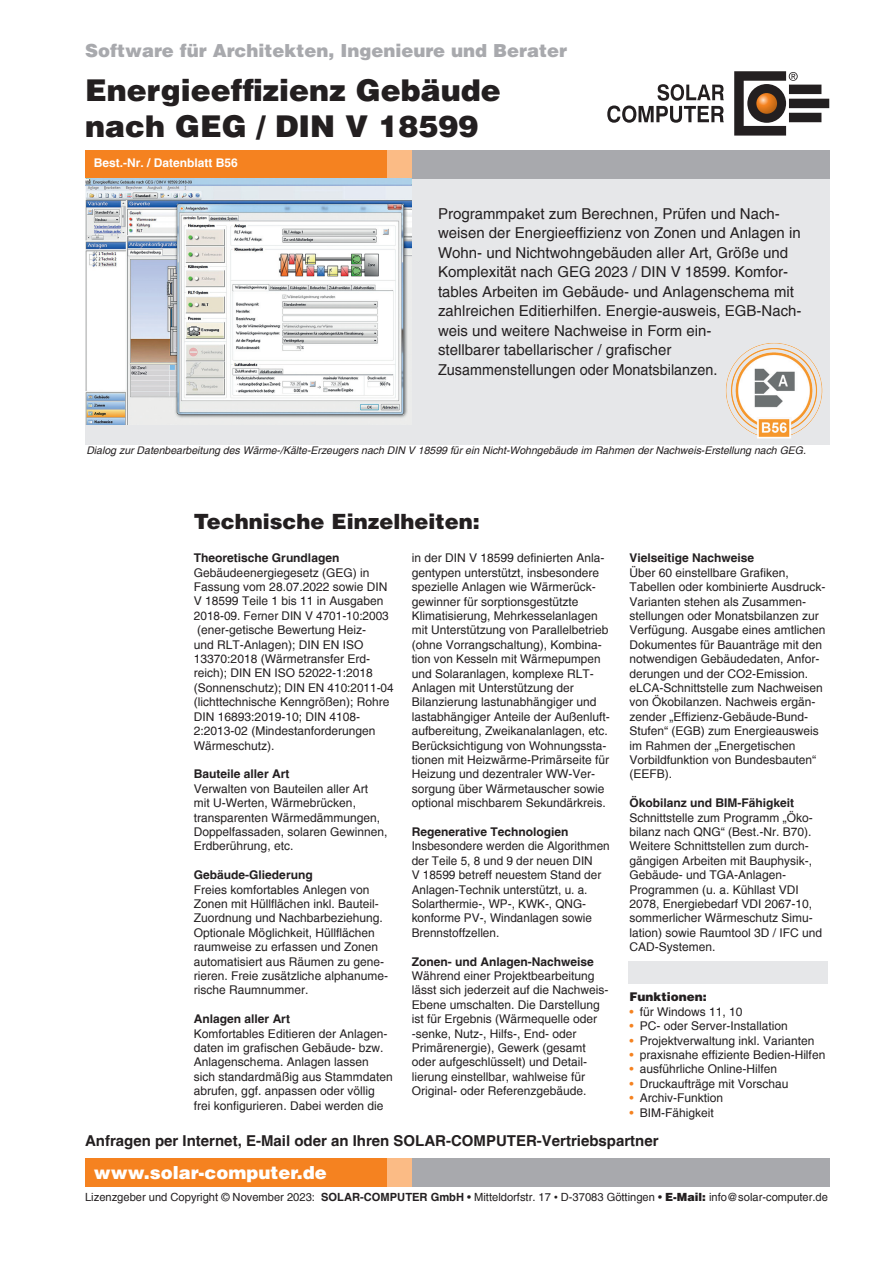
<style>
.page{position:relative;width:893px;height:1263px;background:#fff}
.page>*{position:absolute;margin:0;border:0;box-sizing:border-box;transform-origin:0 0}
.t1{font:900 30px "Helvetica";color:#231f20}
.t2{font:900 21px "Helvetica";color:#231f20}
.t3{font:900 18px "Helvetica";color:#a8a9ad}
.t4{font:900 18px "Helvetica";color:#fff}
.Einleitung{font:15px/19.5px "Helvetica";color:#231f20}
.t5{font:700 15px "Helvetica";color:#231f20}
.Einleitung-2{font:15px "Helvetica";color:#231f20;scale:.96 1}
.Fließtext{font:12px/14.4px "Helvetica";color:#231f20}
.FließtextÜberschrift{font:700 12px "Helvetica";color:#231f20}
.BestNr{font:700 12px "Helvetica";color:#fff}
.t6{font:900 12px "Helvetica";color:#231f20}
.t7{font:11.25px "Helvetica";color:#231f20}
.Bildlegende{font:italic 10.5px "Helvetica";color:#231f20}
.s1{color:#f58220}
.s2{font-weight:700}
.s3{font-weight:900}
</style>
<div class="page">
<div style="left:85px;top:1158px;width:744px;height:29px;background:#a8a9ad"></div>
<div style="left:85px;top:1158px;width:327px;height:29px;background:#fbbb85"></div>
<div style="left:85px;top:1158px;width:302px;height:29px;background:#f58220"></div>
<svg style="left:607px;top:84px;width:117px;height:39px"></svg>
<svg style="left:734px;top:71px;width:95px;height:65px"></svg>
<div style="left:747px;top:84px;width:39px;height:39px;background:#231f20;border-radius:50%"></div>
<svg style="left:756px;top:93px;width:21px;height:21px"></svg>
<div style="left:628px;top:962px;width:200px;height:22px;background:#e6e7e9"></div>
<div style="left:412px;top:150px;width:417px;height:43px;background:#a8a9ad"></div>
<div style="left:85px;top:150px;width:327px;height:43px;background:#fbbb85"></div>
<div style="left:85px;top:150px;width:302px;height:43px;background:#f58220"></div>
<div style="left:85px;top:179px;width:744px;height:265px;background:#e6e7e9"></div>
<img style="left:85px;top:179px;width:327px;height:245px">
<img style="left:725px;top:343px;width:98px;height:96px">
<p class="t3" style="left:85px;top:39px;width:484px">Software für Architekten, Ingenieure und Berater</p>
<p class="t1" style="left:85px;top:70px;width:417px">Energieeffizienz Gebäude</p>
<p class="t1" style="left:85px;top:106px;width:395px">nach GEG / DIN V 18599</p>
<p class="BestNr" style="left:94px;top:156px;width:146px">Best.-Nr. / Datenblatt B56</p>
<p class="Einleitung" style="left:438px;top:204px;width:365px">Programmpaket zum Berechnen, Prüfen und Nach&shy;weisen der Energieeffizienz von Zonen und Anlagen in Wohn- und Nichtwohngebäuden aller Art, Größe und Komplexität nach GEG 2023 / DIN V 18599. Komfor&shy;tables Arbeiten im Gebäude- und Anlagenschema mit zahlreichen Editierhilfen. Energie-ausweis, EGB-Nach&shy;weis und weitere Nachweise in Form ein-</p>
<p class="Einleitung" style="left:438px;top:340px;width:235px">stellbarer tabellarischer / grafischer</p>
<p class="Einleitung-2" style="left:438px;top:361px;width:292px">Zusammenstellungen oder Monatsbilanzen.</p>
<p class="Bildlegende" style="left:86px;top:444px;width:721px">Dialog zur Datenbearbeitung des Wärme-/Kälte-Erzeugers nach DIN V 18599 für ein Nicht-Wohngebäude im Rahmen der Nachweis-Erstellung nach GEG.</p>
<p class="t2" style="left:194px;top:508px;width:287px">Technische Einzelheiten:</p>
<p class="FließtextÜberschrift" style="left:194px;top:551px;width:147px">Theoretische Grundlagen</p>
<p class="Fließtext" style="left:194px;top:565px;width:195px">Gebäudeenergiegesetz (GEG) in<br>Fassung vom 28.07.2022 sowie DIN<br>V 18599 Teile 1 bis 11 in Ausgaben</p>
<p class="Fließtext" style="left:194px;top:608px;width:196px">2018-09. Ferner DIN V 4701-10:2003</p>
<p class="Fließtext" style="left:194px;top:623px;width:201px">(ener-getische Bewertung Heiz-<br>und RLT-Anlagen); DIN EN ISO<br>13370:2018 (Wärmetransfer Erd&shy;reich); DIN EN ISO 52022-1:2018 (Sonnenschutz); DIN EN 410:2011-04 (lichttechnische Kenngrößen); Rohre<br>DIN 16893:2019-10; DIN 4108-<br>2:2013-02 (Mindestanforderungen<br>Wärmeschutz).</p>
<p class="FließtextÜberschrift" style="left:194px;top:767px;width:97px">Bauteile aller Art</p>
<p class="Fließtext" style="left:194px;top:781px;width:195px">Verwalten von Bauteilen aller Art<br>mit U-Werten, Wärmebrücken, transparenten Wärmedämmungen,<br>Doppelfassaden, solaren Gewinnen,<br>Erdberührung, etc.</p>
<p class="FließtextÜberschrift" style="left:194px;top:867px;width:120px">Gebäude-Gliederung</p>
<p class="Fließtext" style="left:194px;top:882px;width:196px">Freies komfortables Anlegen von Zonen mit Hüllflächen inkl. Bauteil-Zuordnung und Nachbarbeziehung.<br>Optionale Möglichkeit, Hüllflächen raumweise zu erfassen und Zonen automatisiert aus Räumen zu gene&shy;rieren. Freie zusätzliche alphanume&shy;rische Raumnummer.</p>
<p class="FließtextÜberschrift" style="left:194px;top:1011px;width:98px">Anlagen aller Art</p>
<p class="Fließtext" style="left:194px;top:1026px;width:200px">Komfortables Editieren der Anlagen&shy;daten im grafischen Gebäude- bzw.<br>Anlagenschema. Anlagen lassen sich standardmäßig aus Stammdaten abrufen, ggf. anpassen oder völlig frei konfigurieren. Dabei werden die</p>
<p class="Fließtext" style="left:412px;top:551px;width:198px">in der DIN V 18599 definierten Anla&shy;gentypen unterstützt, insbesondere spezielle Anlagen wie Wärmerück&shy;gewinner für sorptionsgestützte Klimatisierung, Mehrkesselanlagen mit Unterstützung von Parallelbetrieb (ohne Vorrangschaltung), Kombina&shy;tion von Kesseln mit Wärmepumpen</p>
<p class="Fließtext" style="left:412px;top:666px;width:200px">und Solaranlagen, komplexe RLT-Anlagen mit Unterstützung der Bilanzierung lastunabhängiger und lastabhängiger Anteile der Außenluft&shy;aufbereitung, Zweikanalanlagen, etc.<br>Berücksichtigung von Wohnungssta&shy;tionen mit Heizwärme-Primärseite für Heizung und dezentraler WW-Ver&shy;sorgung über Wärmetauscher sowie optional mischbarem Sekundärkreis.</p>
<p class="FließtextÜberschrift" style="left:412px;top:824px;width:158px">Regenerative Technologien</p>
<p class="Fließtext" style="left:412px;top:839px;width:200px">Insbesondere werden die Algorithmen der Teile 5, 8 und 9 der neuen DIN<br>V 18599 betreff neuestem Stand der<br>Anlagen-Technik unterstützt, u. a.<br>Solarthermie-, WP-, KWK-, QNG&shy;konforme PV-, Windanlagen sowie<br>Brennstoffzellen.</p>
<p class="FließtextÜberschrift" style="left:412px;top:954px;width:184px">Zonen- und Anlagen-Nachweise</p>
<p class="Fließtext" style="left:412px;top:969px;width:198px">Während einer Projektbearbeitung lässt sich jederzeit auf die Nachweis-Ebene umschalten. Die Darstellung ist für Ergebnis (Wärmequelle oder -senke, Nutz-, Hilfs-, End- oder Primärenergie), Gewerk (gesamt oder aufgeschlüsselt) und Detail&shy;lierung einstellbar, wahlweise für Original- oder Referenzgebäude.</p>
<p class="FließtextÜberschrift" style="left:629px;top:551px;width:126px">Vielseitige Nachweise</p>
<p class="Fließtext" style="left:629px;top:565px;width:198px">Über 60 einstellbare Grafiken,<br>Tabellen oder kombinierte Ausdruck-<br>Varianten stehen als Zusammen&shy;stellungen oder Monatsbilanzen zur<br>Verfügung. Ausgabe eines amtlichen<br>Dokumentes für Bauanträge mit den notwendigen Gebäudedaten, Anfor&shy;derungen und der CO2-Emission. eLCA-Schnittstelle zum Nachweisen von Ökobilanzen. Nachweis ergän&shy;zender „Effizienz-Gebäude-Bund-<br>Stufen“ (EGB) zum Energieausweis im Rahmen der „Energetischen<br>Vorbildfunktion von Bundesbauten“ (EEFB).</p>
<p class="FließtextÜberschrift" style="left:629px;top:796px;width:166px">Ökobilanz und BIM-Fähigkeit</p>
<p class="Fließtext" style="left:629px;top:810px;width:185px">Schnittstelle zum Programm „Öko&shy;bilanz nach QNG“ (Best.-Nr. B70).</p>
<p class="Fließtext" style="left:629px;top:839px;width:194px">Weitere Schnittstellen zum durch&shy;gängigen Arbeiten mit Bauphysik-,<br>Gebäude- und TGA-Anlagen-<br>Programmen (u. a. Kühllast VDI<br>2078, Energiebedarf VDI 2067-10, sommerlicher Wärmeschutz Simu&shy;lation) sowie Raumtool 3D / IFC und<br>CAD-Systemen.</p>
<p class="t6" style="left:629px;top:989px;width:79px">Funktionen:</p>
<p class="Fließtext" style="left:629px;top:1004px;width:115px"><span class="s1">•</span> für Windows 11, 10</p>
<p class="Fließtext" style="left:629px;top:1019px;width:160px"><span class="s1">•</span> PC- oder Server-Installation</p>
<p class="Fließtext" style="left:629px;top:1033px;width:187px"><span class="s1">•</span> Projektverwaltung inkl. Varianten</p>
<p class="Fließtext" style="left:629px;top:1048px;width:197px"><span class="s1">•</span> praxisnahe effiziente Bedien-Hilfen</p>
<p class="Fließtext" style="left:629px;top:1062px;width:149px"><span class="s1">•</span> ausführliche Online-Hilfen</p>
<p class="Fließtext" style="left:629px;top:1076px;width:161px"><span class="s1">•</span> Druckaufträge mit Vorschau</p>
<p class="Fließtext" style="left:629px;top:1091px;width:95px"><span class="s1">•</span> Archiv-Funktion</p>
<p class="Fließtext" style="left:629px;top:1105px;width:86px"><span class="s1">•</span> BIM-Fähigkeit</p>
<p class="t5" style="left:85px;top:1131px;width:575px">Anfragen per Internet, E-Mail oder an Ihren SOLAR-COMPUTER-Vertriebspartner</p>
<p class="t4" style="left:94px;top:1160px;width:235px">www.solar-computer.de</p>
<p class="t7" style="left:85px;top:1190px;width:744px">Lizenzgeber und Copyright © November 2023: <span class="s2">SOLAR-COMPUTER GmbH</span> • Mitteldorfstr. 17 <span class="s3">·</span> D-37083 Göttingen • <span class="s3">E-Mail:</span> info@solar-computer.de</p>
</div>
